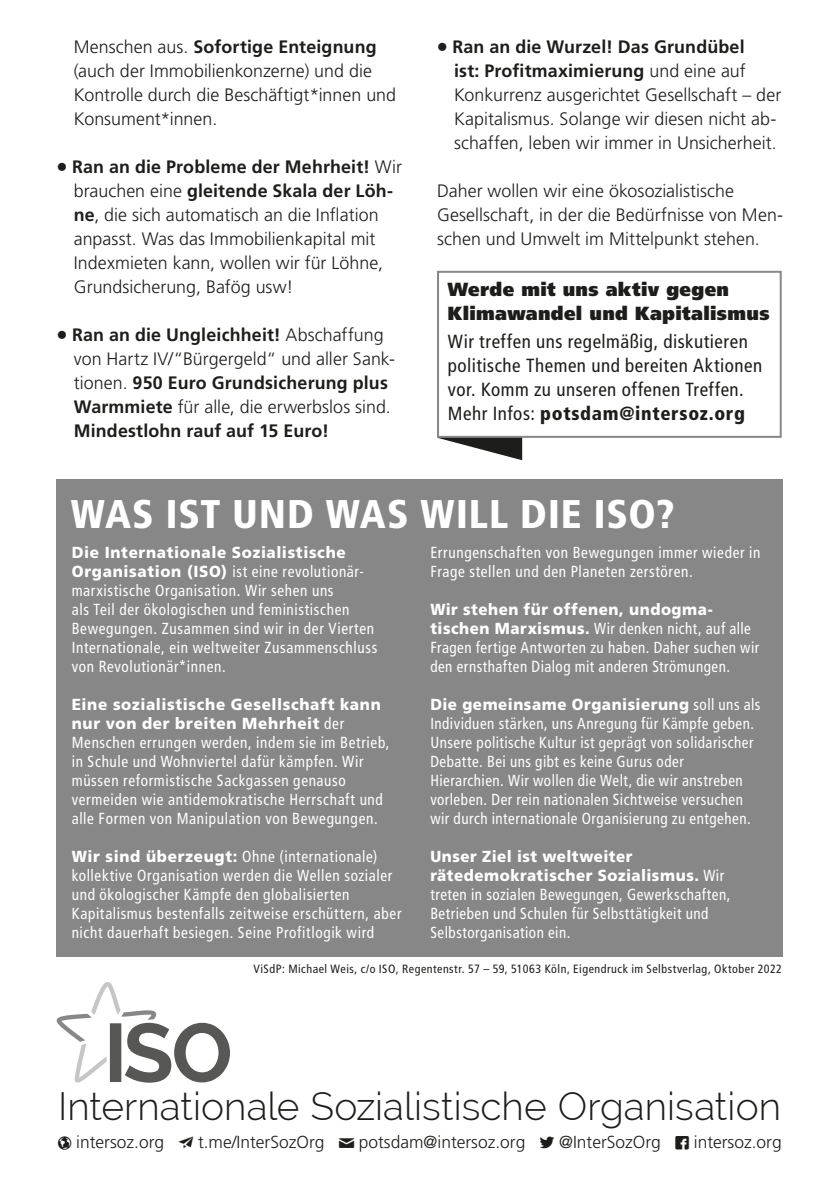
<style>
.page{position:relative;width:840px;height:1191px;background:#fff}
.page>*{position:absolute;margin:0;border:0;box-sizing:border-box;transform-origin:0 0}
.t1{font:900 condensed 40px "Frutiger LT Std";letter-spacing:.025em;color:#fff}
.t2{font:300 38.8px "Raleway";color:#1d1d1b}
.t3{font:condensed 19px/24px "Frutiger LT Std";letter-spacing:.025em;color:#1d1d1b}
.t4{font:900 19px/24px "Frutiger LT Std";letter-spacing:.02em;color:#1d1d1b;scale:.96 1}
.t5{font:300 18px/24px "Frutiger LT Std";color:#1d1d1b}
.t6{font:700 18px/24px "Frutiger LT Std";letter-spacing:.01em;color:#1d1d1b}
.t7{font:300 17.4px "Frutiger LT Std";color:#1d1d1b}
.t8{font:condensed 16px/19px "Frutiger LT Std";letter-spacing:.04em;color:#fff;scale:.95 1}
.t9{font:condensed 16px/19px "Frutiger LT Std";letter-spacing:.04em;color:#fff;scale:.94 1}
.t10{font:condensed 12px "Frutiger LT Std";letter-spacing:.04em;color:#1d1d1b}
.s1{font-weight:700}
.s2{font-weight:300}
.s3{font-weight:900}
.s4{font-weight:900;font-stretch:normal}
</style>
<div class="page">
<svg style="left:56px;top:982px;width:174px;height:100px"></svg>
<div style="left:57px;top:480px;width:725px;height:477px;background:#878787"></div>
<div style="left:437px;top:271px;width:344px;height:167px;border:2px solid #878787"></div>
<svg style="left:438px;top:438px;width:84px;height:22px"></svg>
<p class="t5" style="left:74px;top:35px;width:323px">Menschen aus. <span class="s1">Sofortige Enteignung </span>(auch der Immobilienkonzerne) und die Kontrolle durch die Beschäftigt*innen und Konsument*innen.</p>
<p class="t5" style="left:74px;top:155px;width:329px;text-indent:-17px">● <span class="s1">Ran an die Probleme der Mehrheit!</span> Wir brauchen eine <span class="s1">gleitende Skala der Löh&shy;ne</span>, die sich automatisch an die Inflation anpasst. Was das Immobilienkapital mit Indexmieten kann, wollen wir für Löhne, Grundsicherung, Bafög usw!</p>
<p class="t6" style="left:74px;top:323px;width:322px;text-indent:-17px">● Ran an die Ungleichheit! <span class="s2">Abschaffung von Hartz IV/“Bürgergeld“ und aller Sank&shy;tionen.</span> 950 Euro Grundsicherung plus Warmmiete <span class="s2">für alle, die erwerbslos sind.<br></span>Mindestlohn rauf auf 15 Euro!</p>
<p class="t5" style="left:454px;top:35px;width:328px;text-indent:-17px">● <span class="s1">Ran an die Wurzel! Das Grundübel<br>ist: Profitmaximierung</span> und eine auf Konkurrenz ausgerichtet Gesellschaft – der Kapitalismus. Solange wir diesen nicht ab&shy;schaffen, leben wir immer in Unsicherheit.</p>
<p class="t5" style="left:437px;top:179px;width:347px">Daher wollen wir eine ökosozialistische<br>Gesellschaft, in der die Bedürfnisse von Men&shy;schen und Umwelt im Mittelpunkt stehen.</p>
<p class="t4" style="left:447px;top:277px;width:336px">Werde mit uns aktiv gegen<br>Klimawandel und Kapitalismus</p>
<p class="t3" style="left:447px;top:330px;width:316px">Wir treffen uns regelmäßig, diskutieren politische Themen und bereiten Aktionen vor. Komm zu unseren offenen Treffen.<br>Mehr Infos: <span class="s3">potsdam@intersoz.org</span></p>
<h1 class="t1" style="left:71px;top:490px;width:604px">Was ist und was will die ISO?</h1>
<p class="t8" style="left:72px;top:543px;width:323px"><span class="s4">Die Internationale Sozialistische Organisation (ISO)</span> ist eine revolutionär&shy;marxistische Organisation. Wir sehen uns<br>als Teil der ökologischen und feministischen Bewegungen. Zusammen sind wir in der Vierten Internationale, ein weltweiter Zusammenschluss von Revolutionär*innen.</p>
<p class="t8" style="left:72px;top:695px;width:336px"><span class="s4">Eine sozialistische Gesellschaft kann nur von der breiten Mehrheit</span> der Menschen errungen werden, indem sie im Betrieb, in Schule und Wohnviertel dafür kämpfen. Wir müssen reformistische Sackgassen genauso vermeiden wie antidemokratische Herrschaft und alle Formen von Manipulation von Bewegungen.</p>
<p class="t8" style="left:72px;top:847px;width:348px"><span class="s4">Wir sind überzeugt:</span> Ohne (internationale) kollektive Organisation werden die Wellen sozialer und ökologischer Kämpfe den globalisierten Kapitalismus bestenfalls zeitweise erschüttern, aber nicht dauerhaft besiegen. Seine Profitlogik wird</p>
<p class="t8" style="left:430px;top:543px;width:349px">Errungenschaften von Bewegungen immer wieder in<br>Frage stellen und den Planeten zerstören.</p>
<p class="t9" style="left:430px;top:600px;width:351px"><span class="s4">Wir stehen für offenen, undogma&shy;tischen Marxismus.</span> Wir denken nicht, auf alle Fragen fertige Antworten zu haben. Daher suchen wir den ernsthaften Dialog mit anderen Strömungen.</p>
<p class="t9" style="left:430px;top:695px;width:352px"><span class="s4">Die gemeinsame Organisierung</span> soll uns als Individuen stärken, uns Anregung für Kämpfe geben.<br>Unsere politische Kultur ist geprägt von solidarischer Debatte. Bei uns gibt es keine Gurus oder Hierarchien. Wir wollen die Welt, die wir anstreben vorleben. Der rein nationalen Sichtweise versuchen wir durch internationale Organisierung zu entgehen.</p>
<p class="t9" style="left:430px;top:847px;width:320px"><span class="s4">Unser Ziel ist weltweiter rätedemokratischer Sozialismus.</span> Wir treten in sozialen Bewegungen, Gewerkschaften, Betrieben und Schulen für Selbsttätigkeit und Selbstorganisation ein.</p>
<p class="t10" style="left:253px;top:961px;width:530px">ViSdP: Michael Weis, c/o ISO, Regentenstr. 57 – 59, 51063 Köln, Eigendruck im Selbstverlag, Oktober 2022</p>
<h2 class="t2" style="left:58px;top:1084px;width:723px">Internationale Sozialistische Organisation</h2>
<p class="t7" style="left:76px;top:1132px;width:89px">intersoz.org</p>
<p class="t7" style="left:198px;top:1132px;width:128px">t.me/InterSozOrg</p>
<p class="t7" style="left:358px;top:1132px;width:168px">potsdam@intersoz.org</p>
<p class="t7" style="left:559px;top:1132px;width:103px">@InterSozOrg</p>
<p class="t7" style="left:693px;top:1132px;width:89px">intersoz.org</p>
</div>
